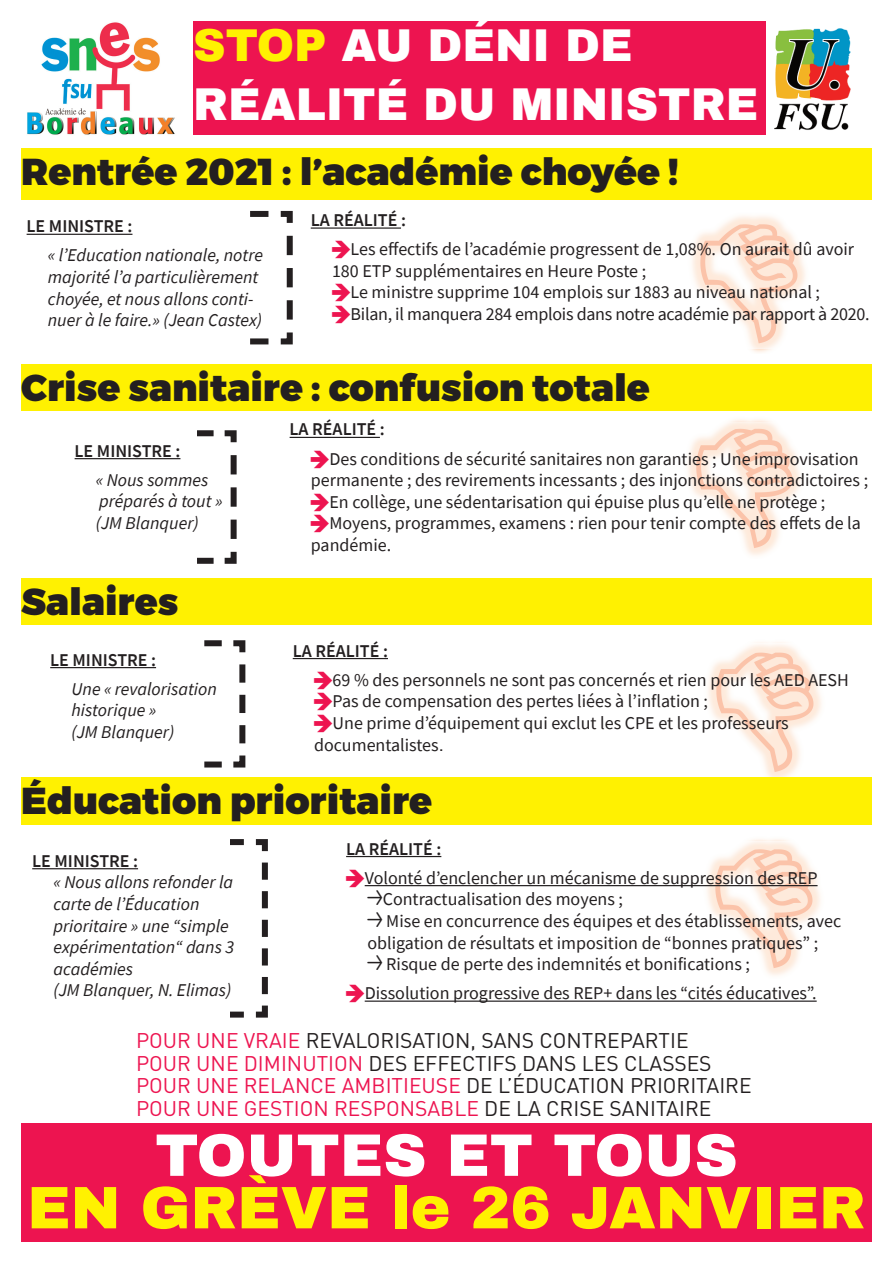
<style>
.page{position:relative;width:893px;height:1263px;background:#fff}
.page>*{position:absolute;margin:0;border:0;box-sizing:border-box;transform-origin:0 0}
.t1{font:900 60px "Archivo";color:#fff101}
.t2{font:900 60px "Archivo";color:#fff}
.t3{font:900 45px/58.8px "Archivo";color:#fff}
.t4{font:900 37.5px "Montserrat";color:#231f20}
.t5{font:21px/22.5px "DIN";color:#231f20}
.t6{font:18px/21.6px "Source Sans Pro";color:#231f20}
.t7{font:italic 18px/21.6px "Source Sans Pro";color:#231f20}
.t8{font:600 18px "Source Sans Pro";color:#231f20}
.s1{color:#fff101}
.s2{font-weight:600}
.s3{font-family:"Arrowstfb";color:#ed1450}
.s4{font-family:"Arial"}
.s5{font-family:"Arrowstfb"}
.s6{color:#ed1450}
</style>
<div class="page">
<img style="left:758px;top:642px;width:25px;height:1px">
<svg style="left:230px;top:839px;width:38px;height:179px"></svg>
<svg style="left:197px;top:430px;width:40px;height:134px"></svg>
<svg style="left:204px;top:640px;width:42px;height:128px"></svg>
<img style="left:688px;top:422px;width:113px;height:134px">
<hr style="left:290px;top:437px;width:90px;height:1px;background:#231f20">
<hr style="left:50px;top:667px;width:106px;height:1px;background:#231f20">
<img style="left:708px;top:644px;width:114px;height:133px">
<hr style="left:293px;top:658px;width:95px;height:1px;background:#231f20">
<hr style="left:32px;top:868px;width:106px;height:1px;background:#231f20">
<svg style="left:346px;top:855px;width:356px;height:147px"></svg>
<img style="left:702px;top:841px;width:119px;height:135px">
<hr style="left:346px;top:856px;width:95px;height:1px;background:#231f20">
<hr style="left:365px;top:885px;width:453px;height:1px;background:#231f20">
<hr style="left:365px;top:1000px;width:452px;height:2px;background:#231f20">
<div style="left:21px;top:1123px;width:851px;height:119px;background:#ed1450"></div>
<img style="left:27px;top:22px;width:148px;height:113px">
<img style="left:774px;top:28px;width:77px;height:102px">
<div style="left:193px;top:21px;width:572px;height:114px;background:#ed1450"></div>
<div style="left:21px;top:364px;width:851px;height:47px;background:#fff101"></div>
<div style="left:21px;top:579px;width:851px;height:46px;background:#fff101"></div>
<div style="left:21px;top:777px;width:851px;height:48px;background:#fff101"></div>
<hr style="left:75px;top:458px;width:105px;height:1px;background:#231f20">
<div style="left:21px;top:149px;width:851px;height:51px;background:#fff101"></div>
<svg style="left:250px;top:210px;width:43px;height:135px"></svg>
<hr style="left:27px;top:234px;width:105px;height:1px;background:#231f20">
<img style="left:692px;top:216px;width:114px;height:133px">
<hr style="left:311px;top:227px;width:90px;height:2px;background:#231f20">
<h2 class="t3" style="left:193px;top:16px;width:566px"><span class="s1">STOP</span> AU DÉNI DE<br>RÉALITÉ DU MINISTRE</h2>
<h3 class="t4" style="left:21px;top:157px;width:659px">Rentrée 2021 : l’académie choyée !</h3>
<p class="t8" style="left:27px;top:215px;width:107px">LE MINISTRE :</p>
<p class="t7" style="left:48px;top:244px;width:217px">« l’Education nationale, notre majorité l’a particulièrement choyée, et nous allons conti&shy;nuer à le faire.» (Jean Castex)</p>
<p class="t6" style="left:332px;top:205px;width:524px;line-height:29.1px;text-indent:-21px"><span class="s2">LA RÉALITÉ :<br></span><span class="s3">d</span>Les effectifs de l’académie progressent de 1,08%. On aurait dû avoir</p>
<p class="t6" style="left:332px;top:260px;width:539px">180 ETP supplémentaires en Heure Poste ;<br><span class="s3">d</span>Le ministre supprime 104 emplois sur 1883 au niveau national ; <span class="s3">d</span>Bilan, il manquera 284 emplois dans notre académie par rapport à 2020.</p>
<h3 class="t4" style="left:21px;top:373px;width:630px">Crise sanitaire : confusion totale</h3>
<p class="t8" style="left:75px;top:439px;width:107px">LE MINISTRE :</p>
<p class="t7" style="left:96px;top:469px;width:128px">« Nous sommes préparés à tout » (JM Blanquer)</p>
<h3 class="t4" style="left:21px;top:587px;width:159px">Salaires</h3>
<p class="t8" style="left:50px;top:648px;width:107px">LE MINISTRE :</p>
<p class="t7" style="left:71px;top:677px;width:147px">Une « revalorisation historique »<br>(JM Blanquer)</p>
<p class="t6" style="left:311px;top:414px;width:549px;line-height:29.1px;text-indent:-21px"><span class="s2">LA RÉALITÉ :<br></span><span class="s3">d</span>Des conditions de sécurité sanitaires non garanties ; Une improvisation</p>
<p class="t6" style="left:311px;top:469px;width:559px">permanente ; des revirements incessants ; des injonctions contradictoires ; <span class="s3">d</span>En collège, une sédentarisation qui épuise plus qu’elle ne protège ; <span class="s3">d</span>Moyens, programmes, examens : rien pour tenir compte des effets de la pandémie.</p>
<p class="t6" style="left:314px;top:636px;width:536px;line-height:29.1px;text-indent:-21px"><span class="s2">LA RÉALITÉ :<br></span><span class="s3">d</span>69 % des personnels ne sont pas concernés et rien pour les AED AESH</p>
<p class="t6" style="left:314px;top:690px;width:476px"><span class="s3">d</span>Pas de compensation des pertes liées à l’inflation ;<br><span class="s3">d</span>Une prime d’équipement qui exclut les CPE et les professeurs documentalistes<span class="s4">.</span></p>
<h3 class="t4" style="left:21px;top:786px;width:413px">Éducation prioritaire</h3>
<p class="t6" style="left:346px;top:834px;width:473px;line-height:29.1px"><span class="s2">LA RÉALITÉ :<br></span><span class="s3">d</span>Volonté d’enclencher un mécanisme de suppression des REP</p>
<p class="t6" style="left:367px;top:888px;width:475px"><span class="s5">s</span>Contractualisation des moyens ;<br><span class="s5">s</span> Mise en concurrence des équipes et des établissements, avec obligation de résultats et imposition de “bonnes pratiques” ;<br><span class="s5">s</span> Risque de perte des indemnités et bonifications ;</p>
<p class="t6" style="left:346px;top:982px;width:472px"><span class="s3">d</span>Dissolution progressive des REP+ dans les “cités éducatives”.</p>
<p class="t5" style="left:136px;top:1030px;width:617px"><span class="s6">POUR UNE VRAIE</span> REVALORISATION, SANS CONTREPARTIE<br><span class="s6">POUR UNE DIMINUTION</span> DES EFFECTIFS DANS LES CLASSES <span class="s6">POUR UNE RELANCE AMBITIEUSE</span> DE L’ÉDUCATION PRIORITAIRE <span class="s6">POUR UNE GESTION RESPONSABLE</span> DE LA CRISE SANITAIRE</p>
<h1 class="t2" style="left:155px;top:1123px;width:584px">TOUTES ET TOUS</h1>
<h1 class="t1" style="left:27px;top:1176px;width:840px">EN GRÈVE le 26 JANVIER</h1>
<p class="t8" style="left:32px;top:849px;width:107px">LE MINISTRE :</p>
<p class="t7" style="left:53px;top:871px;width:182px">« Nous allons refonder la carte de l’Éducation prioritaire » une “simple expérimentation“ dans 3 académies<br>(JM Blanquer, N. Elimas)</p>
</div>
